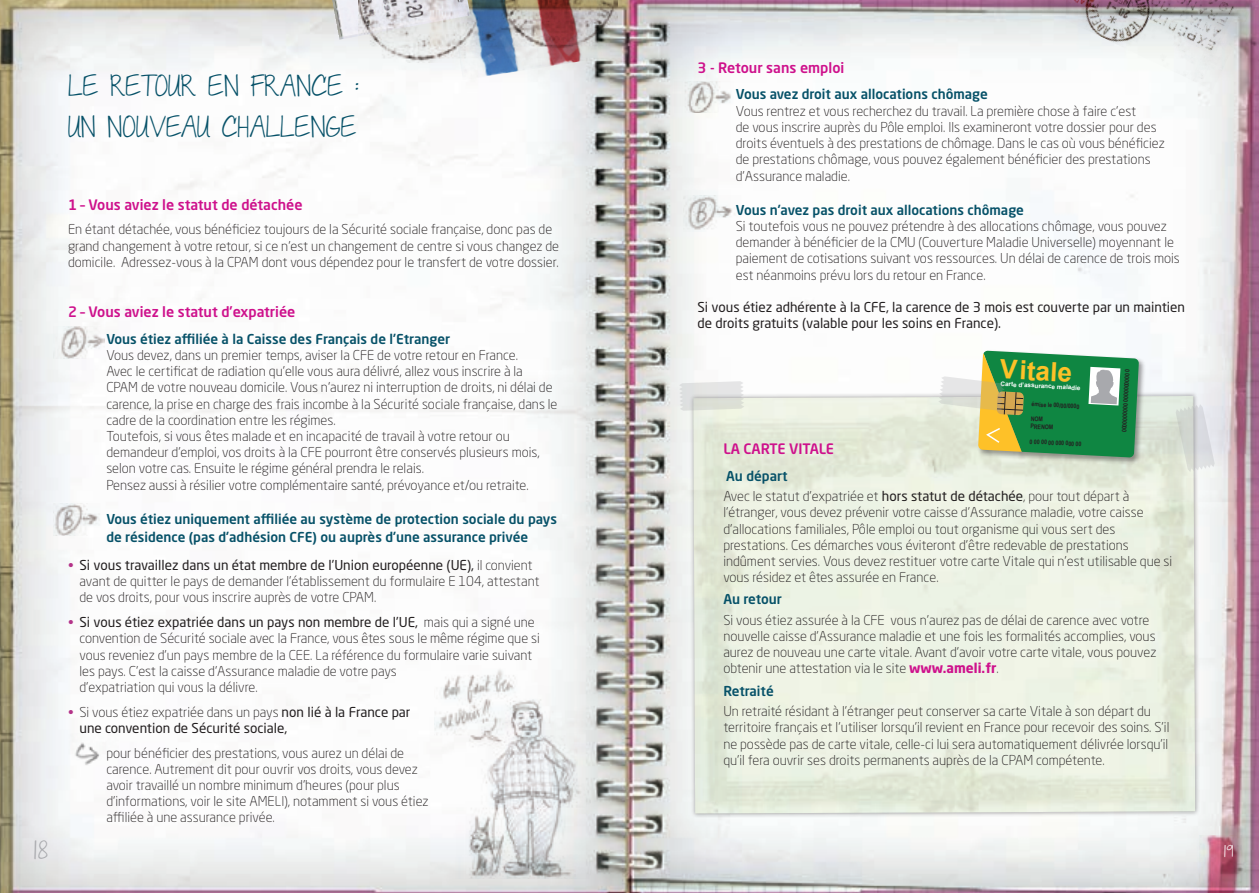
<style>
.page{position:relative;width:1259px;height:893px;background:#fff}
.page>*{position:absolute;margin:0;border:0;box-sizing:border-box;transform-origin:0 0}
.t1{font:700 26.4px "Arial";color:#fec128}
.t2{font:24px "Janda Everyday Casual";color:#065168}
.t3{font:21px "Janda Everyday Casual";color:#a8a9ad}
.t4{font:500 14.25px "Neo Sans Std";color:#ce118c}
.t5{font:300 13.5px/16.2px "Neo Sans Std";color:#231f20}
.t6{font:500 13.5px/18px "Neo Sans Std";color:#065168}
.t7{font:13.5px/16.2px "Neo Sans Std";color:#231f20}
.t8{font:13.5px "Janda Everyday Casual";color:#fff}
.t9{font:700 6.3px/7.6px "Arial Narrow";color:#231f20}
.t10{font:700 6.3px "Arial";color:#fff}
.s1{color:#b43389}
.s2{font-weight:400}
.s3{font-weight:300;color:#b43389}
.s4{font-weight:300}
.s5{font-weight:700;color:#ce118c}
</style>
<div class="page">
<img style="left:0;top:0;width:1259px;height:893px">
<div style="left:689px;top:391px;width:510px;height:427px;background:#231f20;opacity:.4"></div>
<img style="left:693px;top:396px;width:502px;height:417px">
<img style="left:1199px;top:835px;width:42px;height:58px">
<svg style="left:679px;top:381px;width:65px;height:30px;background:#e0e1de"></svg>
<img style="left:332px;top:0;width:26px;height:40px">
<svg style="left:1175px;top:404px;width:39px;height:68px;background:#d9dcda"></svg>
<div style="left:977px;top:349px;width:169px;height:116px;background:#231f20;opacity:.43"></div>
<svg style="left:938px;top:351px;width:201px;height:107px;background:#6eaa74"></svg>
<img style="left:435px;top:665px;width:156px;height:213px">
<img style="left:450px;top:62px;width:152px;height:18px">
<img style="left:358px;top:0;width:260px;height:62px">
<img style="left:991px;top:0;width:266px;height:90px">
<img style="left:53px;top:327px;width:51px;height:32px">
<img style="left:674px;top:81px;width:59px;height:32px">
<img style="left:683px;top:195px;width:58px;height:37px">
<img style="left:53px;top:504px;width:51px;height:32px">
<img style="left:68px;top:733px;width:51px;height:32px">
<p class="t2" style="left:68px;top:73px;width:292px">LE RETOUR EN FRANCE :</p>
<p class="t2" style="left:68px;top:115px;width:290px">UN NOUVEAU CHALLENGE</p>
<p class="t4" style="left:68px;top:196px;width:236px">1 – Vous aviez le statut de détachée</p>
<p class="t5" style="left:68px;top:221px;width:493px">En étant détachée, vous bénéficiez toujours de la Sécurité sociale française, donc pas de grand changement à votre retour, si ce n’est un changement de centre si vous changez de domicile. Adressez-vous à la CPAM dont vous dépendez pour le transfert de votre dossier.</p>
<p class="t4" style="left:68px;top:303px;width:229px">2 – Vous aviez le statut d’expatriée</p>
<p class="t6" style="left:106px;top:329px;width:345px">Vous étiez affiliée à la Caisse des Français de l’Etranger</p>
<p class="t5" style="left:106px;top:347px;width:413px">Vous devez, dans un premier temps, aviser la CFE de votre retour en France.</p>
<p class="t5" style="left:106px;top:363px;width:453px">Avec le certificat de radiation qu’elle vous aura délivré, allez vous inscrire à la CPAM de votre nouveau domicile. Vous n’aurez ni interruption de droits, ni délai de carence, la prise en charge des frais incombe à la Sécurité sociale française, dans le cadre de la coordination entre les régimes.</p>
<p class="t5" style="left:106px;top:428px;width:435px">Toutefois, si vous êtes malade et en incapacité de travail à votre retour ou demandeur d’emploi, vos droits à la CFE pourront être conservés plusieurs mois, selon votre cas. Ensuite le régime général prendra le relais.</p>
<p class="t5" style="left:106px;top:476px;width:424px">Pensez aussi à résilier votre complémentaire santé, prévoyance et/ou retraite.</p>
<p class="t6" style="left:106px;top:509px;width:452px">Vous étiez uniquement affiliée au système de protection sociale du pays de résidence (pas d’adhésion CFE) ou auprès d’une assurance privée</p>
<p class="t5" style="left:79px;top:557px;width:461px;text-indent:-11px"><span class="s1">•</span> <span class="s2">Si vous travaillez dans un état membre de l’Union européenne (UE),</span> il convient avant de quitter le pays de demander l’établissement du formulaire E 104, attestant de vos droits, pour vous inscrire auprès de votre CPAM.</p>
<p class="t5" style="left:79px;top:614px;width:462px;text-indent:-11px"><span class="s1">•</span> <span class="s2">Si vous étiez expatriée dans un pays non membre de l’UE,</span> mais qui a signé une convention de Sécurité sociale avec la France, vous êtes sous le même régime que si vous reveniez d’un pays membre de la CEE. La référence du formulaire varie suivant les pays. C’est la caisse d’Assurance maladie de votre pays<br>d’expatriation qui vous la délivre.</p>
<p class="t7" style="left:79px;top:703px;width:333px;text-indent:-11px"><span class="s3">•</span> <span class="s4">Si vous étiez expatriée dans un pays</span> non lié à la France par une convention de Sécurité sociale,</p>
<p class="t5" style="left:106px;top:744px;width:324px">pour bénéficier des prestations, vous aurez un délai de carence. Autrement dit pour ouvrir vos droits, vous devez avoir travaillé un nombre minimum d’heures (pour plus d’informations, voir le site AMELI), notamment si vous étiez affiliée à une assurance privée.</p>
<p class="t4" style="left:697px;top:59px;width:148px">3 - Retour sans emploi</p>
<p class="t6" style="left:736px;top:85px;width:254px">Vous avez droit aux allocations chômage</p>
<p class="t5" style="left:736px;top:103px;width:430px">Vous rentrez et vous recherchez du travail. La première chose à faire c’est<br>de vous inscrire auprès du Pôle emploi. Ils examineront votre dossier pour des droits éventuels à des prestations de chômage. Dans le cas où vous bénéficiez de prestations chômage, vous pouvez également bénéficier des prestations d’Assurance maladie.</p>
<p class="t6" style="left:736px;top:200px;width:290px">Vous n’avez pas droit aux allocations chômage</p>
<p class="t5" style="left:736px;top:218px;width:445px">Si toutefois vous ne pouvez prétendre à des allocations chômage, vous pouvez demander à bénéficier de la CMU (Couverture Maladie Universelle) moyennant le paiement de cotisations suivant vos ressources. Un délai de carence de trois mois est néanmoins prévu lors du retour en France.</p>
<p class="t7" style="left:697px;top:299px;width:489px">Si vous étiez adhérente à la CFE, la carence de 3 mois est couverte par un maintien de droits gratuits (valable pour les soins en France).</p>
<h1 class="t1" style="left:1001px;top:352px;width:74px;rotate:3deg">Vitale</h1>
<p class="t10" style="left:1001px;top:379px;width:81px;rotate:3deg">Carte d’assurance maladie</p>
<p class="t9" style="left:1032px;top:400px;width:49px;rotate:3deg">émise le 00/00/0000</p>
<p class="t9" style="left:1031px;top:414px;width:24px;rotate:3deg">NOM<br>PRENOM</p>
<p class="t9" style="left:1030px;top:437px;width:53px;rotate:3deg">0 00 00 00 000 000 00</p>
<p class="t9" style="left:1131px;top:369px;width:65px;rotate:93deg">0 0000000000 0000000000</p>
<p class="t4" style="left:723px;top:440px;width:112px">LA CARTE VITALE</p>
<p class="t6" style="left:726px;top:466px;width:63px">Au départ</p>
<p class="t5" style="left:723px;top:488px;width:450px">Avec le statut d’expatriée et <span class="s2">hors statut de détachée</span>, pour tout départ à l’étranger, vous devez prévenir votre caisse d’Assurance maladie, votre caisse d’allocations familiales, Pôle emploi ou tout organisme qui vous sert des prestations. Ces démarches vous éviteront d’être redevable de prestations indûment servies. Vous devez restituer votre carte Vitale qui n’est utilisable que si vous résidez et êtes assurée en France.</p>
<p class="t6" style="left:723px;top:590px;width:60px">Au retour</p>
<p class="t5" style="left:723px;top:612px;width:434px">Si vous étiez assurée à la CFE vous n’aurez pas de délai de carence avec votre nouvelle caisse d’Assurance maladie et une fois les formalités accomplies, vous aurez de nouveau une carte vitale. Avant d’avoir votre carte vitale, vous pouvez obtenir une attestation via le site <span class="s5">www.ameli.fr</span>.</p>
<p class="t6" style="left:723px;top:681px;width:52px">Retraité</p>
<p class="t5" style="left:723px;top:703px;width:447px">Un retraité résidant à l’étranger peut conserver sa carte Vitale à son départ du territoire français et l’utiliser lorsqu’il revient en France pour recevoir des soins. S’il ne possède pas de carte vitale, celle-ci lui sera automatiquement délivrée lorsqu’il qu’il fera ouvrir ses droits permanents auprès de la CPAM compétente.</p>
<p class="t3" style="left:34px;top:839px;width:16px">18</p>
<p class="t8" style="left:1223px;top:845px;width:11px">19</p>
</div>
